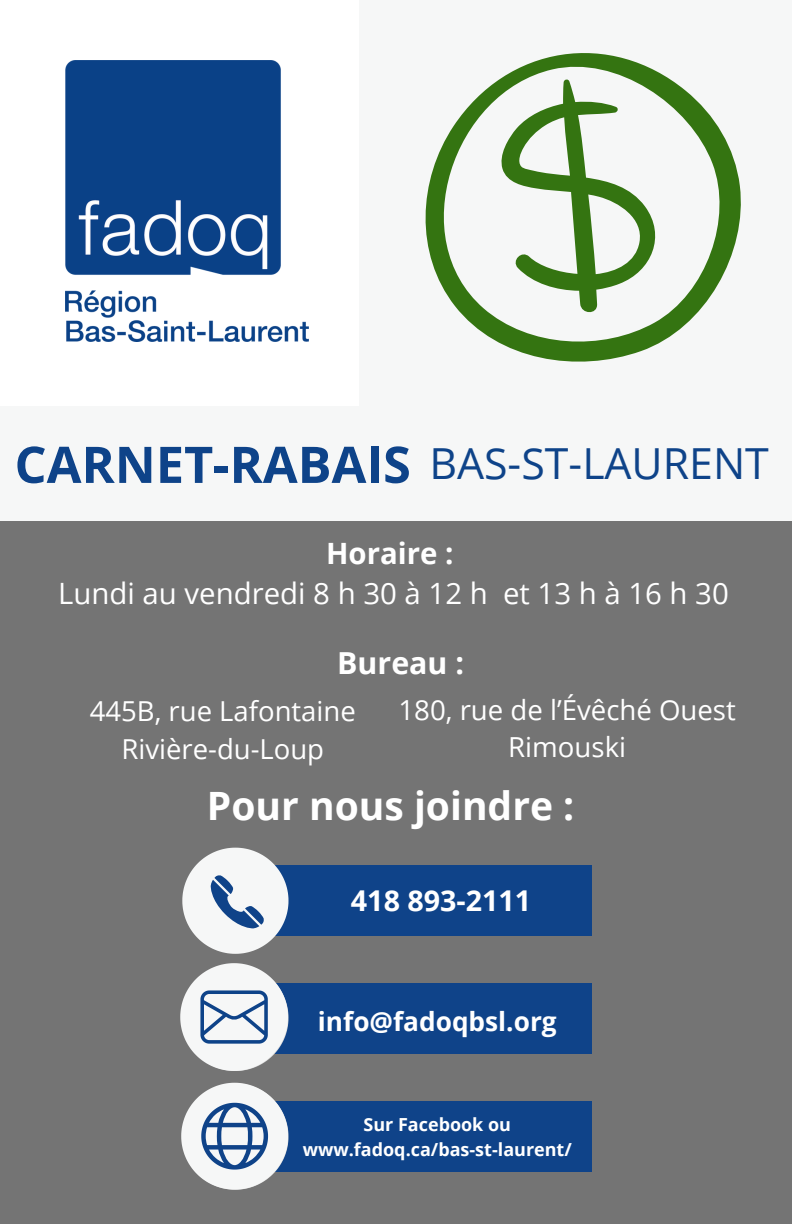
<style>
.page{position:relative;width:792px;height:1224px;background:#fff}
.page>*{position:absolute;margin:0;border:0;box-sizing:border-box;transform-origin:0 0}
.t1{font:700 50.4px "Open Sans";color:#0e4389}
.t2{font:42.8px "Open Sans";color:#0e4389}
.t3{font:700 39px "Open Sans";color:#fff}
.t4{font:700 30.4px "Open Sans";color:#fff}
.t5{font:29.4px/39.6px "Open Sans";color:#fff;text-align:center}
.t6{font:700 28.6px "Open Sans";color:#fff}
.t7{font:27.6px/37.6px "Open Sans";color:#fff;text-align:center}
.t8{font:700 26.2px "Open Sans";color:#fff}
.t9{font:700 18px/24.8px "Open Sans";color:#fff;text-align:center}
.s1{font-weight:700}
</style>
<div class="page">
<div style="left:360px;top:0;width:432px;height:518px;background:#f6f7f7"></div>
<div style="left:0;top:489px;width:792px;height:735px;background:#747474"></div>
<div style="left:0;top:406px;width:792px;height:115px;background:#f6f7f7"></div>
<div style="left:200px;top:866px;width:392px;height:70px;background:#0f4389"></div>
<svg style="left:182px;top:848px;width:106px;height:106px"></svg>
<div style="left:200px;top:983px;width:392px;height:70px;background:#0f4389"></div>
<svg style="left:180px;top:963px;width:108px;height:108px"></svg>
<div style="left:200px;top:1101px;width:392px;height:71px;background:#0f4389"></div>
<svg style="left:181px;top:1083px;width:107px;height:107px"></svg>
<img style="left:66px;top:61px;width:243px;height:280px">
<svg style="left:425px;top:53px;width:316px;height:309px"></svg>
<svg style="left:498px;top:78px;width:169px;height:237px"></svg>
<h5 class="t1" style="left:15px;top:429px;width:398px">CARNET-RABAIS</h5>
<h3 class="t2" style="left:429px;top:433px;width:341px">BAS-ST-LAURENT</h3>
<p class="t5" style="left:58px;top:533px;width:672px"><span class="s1">Horaire :<br></span>Lundi au vendredi 8 h 30 à 12 h et 13 h à 16 h 30</p>
<p class="t4" style="left:337px;top:642px;width:128px">Bureau :</p>
<h5 class="t7" style="left:90px;top:692px;width:268px">445B, rue Lafontaine<br>Rivière-du-Loup</h5>
<p class="t7" style="left:398px;top:690px;width:339px">180, rue de l’Évêché Ouest<br>Rimouski</p>
<h1 class="t3" style="left:207px;top:779px;width:369px">Pour nous joindre :</h1>
<h2 class="t6" style="left:351px;top:881px;width:182px">418 893-2111</h2>
<h5 class="t8" style="left:318px;top:1003px;width:240px">info@fadoqbsl.org</h5>
<h4 class="t9" style="left:303px;top:1112px;width:271px">Sur Facebook ou www.fadoq.ca/bas-st-laurent/</h4>
</div>
